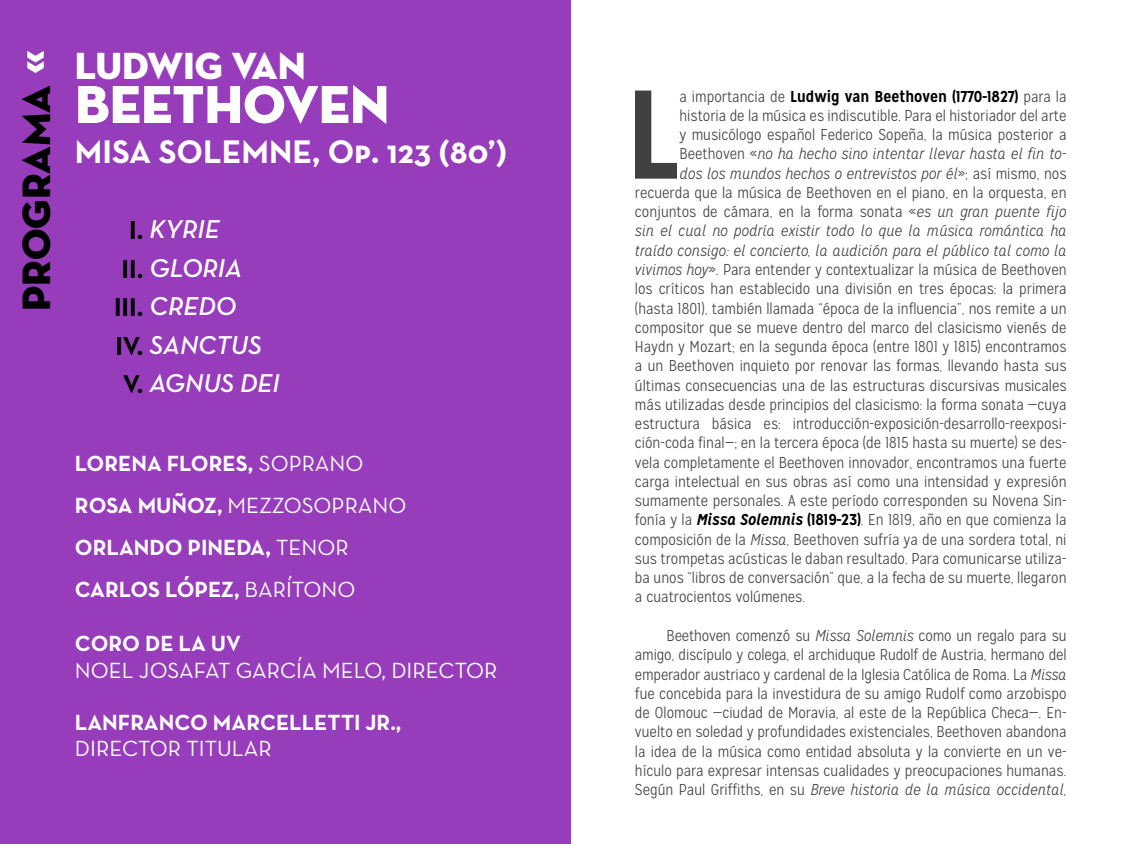
<style>
.page{position:relative;width:1141px;height:844px;background:#fff}
.page>*{position:absolute;margin:0;border:0;box-sizing:border-box;transform-origin:0 0}
.t1{font:700 125.83px "Mission Gothic";color:#414042}
.t2{font:54.25px "Neutra Disp Exp Titling";color:#fff}
.t3{font:40.43px "Neutra Disp Exp Titling";color:#000}
.t4{font:38.5px "Neutra Disp Exp Titling";color:#fff}
.t5{font:700 33.25px "Neutra Text";color:#fff}
.t6{font:26.25px "Neutra Text Demi Italic Alt";color:#fff}
.t7{font:700 22.4px "Neutra Text";color:#fff}
.t8{font:22.4px "Neutra Text";color:#fff}
.t9{font:300 15.75px/19.2px "Mission Gothic";color:#414042;text-align:justify}
.t10{font:italic 300 15.75px "Mission Gothic";color:#414042}
.t11{font:700 15.75px "Mission Gothic";color:#000}
.s1{font-family:"Neutra Text Bold SC";font-weight:400}
.s2{font-family:"Neutra Text";font-weight:700;color:#000}
.s3{font-weight:400}
.s4{font-weight:700}
.s5{font-weight:300;color:#414042}
.s6{font-style:normal}
.s7{font-style:italic}
.s8{font-weight:700;font-style:italic;color:#000}
.s9{font-weight:700;color:#000}
</style>
<div class="page">
<div style="left:0;top:0;width:570px;height:843px;background:#973dbb"></div>
<svg style="left:27px;top:51px;width:17px;height:22px"></svg>
<p class="t3" style="left:11px;top:311px;width:228px;rotate:-90deg">PROGRAMA</p>
<p class="t4" style="left:75px;top:42px;width:232px">LUDWIG VAN</p>
<p class="t2" style="left:75px;top:70px;width:316px">BEETHOVEN</p>
<p class="t5" style="left:75px;top:131px;width:434px">MISA SOLEMNE, O<span class="s1">p</span>. 123 (80’)</p>
<p class="t6" style="left:129px;top:213px;width:92px"><span class="s2">I.</span> KYRIE</p>
<p class="t6" style="left:122px;top:251px;width:122px"><span class="s2">II.</span> GLORIA</p>
<p class="t6" style="left:114px;top:290px;width:124px"><span class="s2">III.</span> CREDO</p>
<p class="t6" style="left:115px;top:328px;width:148px"><span class="s2">IV.</span> SANCTUS</p>
<p class="t6" style="left:123px;top:367px;width:158px"><span class="s2">V.</span> AGNUS DEI</p>
<p class="t7" style="left:75px;top:449px;width:290px">LORENA FLORES, <span class="s3">SOPRANO</span></p>
<p class="t8" style="left:75px;top:491px;width:333px"><span class="s4">ROSA MUÑOZ,</span> MEZZOSOPRANO</p>
<p class="t7" style="left:75px;top:533px;width:275px">ORLANDO PINEDA, <span class="s3">TENOR</span></p>
<p class="t7" style="left:75px;top:575px;width:282px">CARLOS LÓPEZ, <span class="s3">BARÍTONO</span></p>
<p class="t7" style="left:75px;top:629px;width:168px">CORO DE LA UV</p>
<p class="t8" style="left:75px;top:656px;width:424px">NOEL JOSAFAT GARCÍA MELO, DIRECTOR</p>
<p class="t7" style="left:75px;top:707px;width:328px">LANFRANCO MARCELLETTI JR.,</p>
<p class="t8" style="left:75px;top:735px;width:198px">DIRECTOR TITULAR</p>
<p class="t1" style="left:625px;top:56px;width:56px">L</p>
<p class="t11" style="left:679px;top:86px;width:389px"><span class="s5">a importancia de</span> Ludwig van Beethoven (1770-1827) <span class="s5">para la</span></p>
<p class="t9" style="left:679px;top:106px;width:389px">historia de la música es indiscutible. Para el historiador del arte</p>
<p class="t9" style="left:679px;top:125px;width:389px">y musicólogo español Federico Sopeña, la música posterior a</p>
<p class="t10" style="left:679px;top:145px;width:389px"><span class="s6">Beethoven «</span>no ha hecho sino intentar llevar hasta el fin to-</p>
<p class="t10" style="left:679px;top:164px;width:389px">dos los mundos hechos o entrevistos por él<span class="s6">»; así mismo, nos</span></p>
<p class="t9" style="left:635px;top:183px;width:433px">recuerda que la música de Beethoven en el piano, en la orquesta, en</p>
<p class="t9" style="left:635px;top:202px;width:433px">conjuntos de cámara, en la forma sonata «<span class="s7">es un gran puente fijo</span></p>
<p class="t10" style="left:635px;top:222px;width:433px">sin el cual no podría existir todo lo que la música romántica ha</p>
<p class="t10" style="left:635px;top:241px;width:433px">traído consigo: el concierto, la audición para el público tal como la</p>
<p class="t9" style="left:635px;top:260px;width:433px"><span class="s7">vivimos hoy</span>». Para entender y contextualizar la música de Beethoven</p>
<p class="t9" style="left:635px;top:279px;width:433px">los críticos han establecido una división en tres épocas: la primera</p>
<p class="t9" style="left:635px;top:298px;width:433px">(hasta 1801), también llamada “época de la influencia”, nos remite a un</p>
<p class="t9" style="left:635px;top:318px;width:433px">compositor que se mueve dentro del marco del clasicismo vienés de</p>
<p class="t9" style="left:635px;top:337px;width:433px">Haydn y Mozart; en la segunda época (entre 1801 y 1815) encontramos</p>
<p class="t9" style="left:635px;top:356px;width:433px">a un Beethoven inquieto por renovar las formas, llevando hasta sus</p>
<p class="t9" style="left:635px;top:375px;width:433px">últimas consecuencias una de las estructuras discursivas musicales</p>
<p class="t9" style="left:635px;top:395px;width:433px">más utilizadas desde principios del clasicismo: la forma sonata —cuya</p>
<p class="t9" style="left:635px;top:414px;width:433px">estructura básica es: introducción-exposición-desarrollo-reexposi-</p>
<p class="t9" style="left:635px;top:433px;width:433px">ción-coda final—; en la tercera época (de 1815 hasta su muerte) se des-</p>
<p class="t9" style="left:635px;top:452px;width:433px">vela completamente el Beethoven innovador, encontramos una fuerte</p>
<p class="t9" style="left:635px;top:472px;width:433px">carga intelectual en sus obras así como una intensidad y expresión</p>
<p class="t9" style="left:635px;top:491px;width:433px">sumamente personales. A este período corresponden su Novena Sin-</p>
<p class="t9" style="left:635px;top:510px;width:433px">fonía y la <span class="s8">Missa Solemnis</span> <span class="s9">(1819-23)</span>. En 1819, año en que comienza la</p>
<p class="t9" style="left:635px;top:529px;width:433px">composición de la <span class="s7">Missa</span>, Beethoven sufría ya de una sordera total, ni</p>
<p class="t9" style="left:635px;top:549px;width:433px">sus trompetas acústicas le daban resultado. Para comunicarse utiliza-</p>
<p class="t9" style="left:635px;top:568px;width:433px">ba unos “libros de conversación” que, a la fecha de su muerte, llegaron</p>
<p class="t9" style="left:635px;top:587px;width:172px">a cuatrocientos volúmenes.</p>
<p class="t9" style="left:635px;top:626px;width:433px;text-indent:32px">Beethoven comenzó su <span class="s7">Missa Solemnis</span> como un regalo para su amigo, discípulo y colega, el archiduque Rudolf de Austria, hermano del emperador austriaco y cardenal de la Iglesia Católica de Roma. La <span class="s7">Missa </span>fue concebida para la investidura de su amigo Rudolf como arzobispo de Olomouc —ciudad de Moravia, al este de la República Checa—. En&shy;vuelto en soledad y profundidades existenciales, Beethoven abandona la idea de la música como entidad absoluta y la convierte en un ve&shy;hículo para expresar intensas cualidades y preocupaciones humanas.<br>Según Paul Griffiths, en su <span class="s7">Breve historia de la música occidental,</span></p>
</div>
